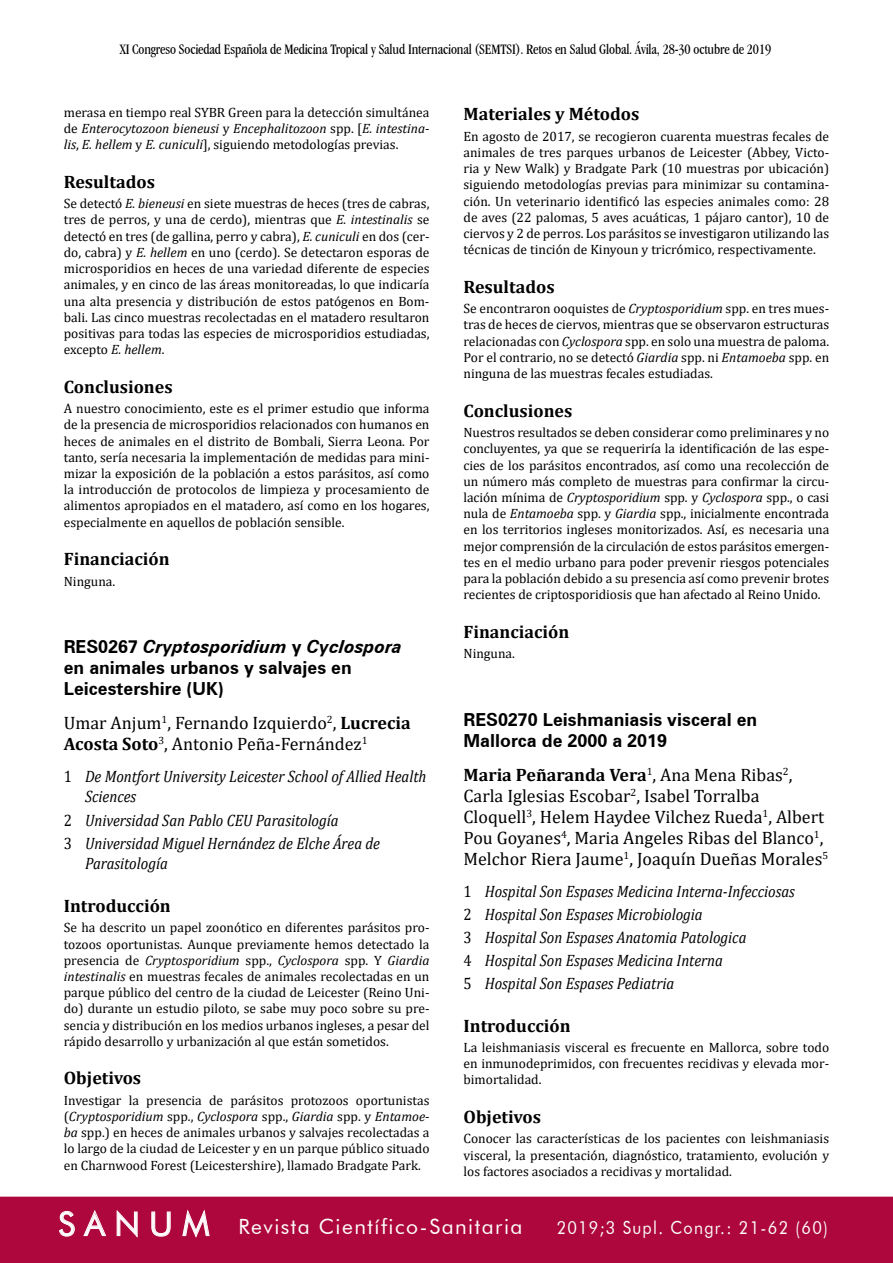
<style>
.page{position:relative;width:893px;height:1263px;background:#fff}
.page>*{position:absolute;margin:0;border:0;box-sizing:border-box;transform-origin:0 0}
.t1{font:21px "Futura BT";letter-spacing:.07em;color:#fff}
.t2{font:18px/21px "Cambria";color:#000}
.t3{font:700 18px "Cambria";color:#000}
.t4{font:700 18px/21px "Zurich BT";color:#000}
.t5{font:18px "Futura BT";letter-spacing:.08em;color:#fff;scale:.9 1}
.t6{font:italic 16.5px/23px "Cambria";color:#000;scale:.9 1}
.t7{font:condensed 15px "Garamond IT Cby BT";letter-spacing:-.01em;color:#000;scale:.95 1}
.t8{font:13.5px/16.2px "Cambria";color:#000;text-align:justify}
.s1{font-style:italic}
.s2{font-weight:700}
.s3{font-style:normal}
.s4{font-size:33px}
</style>
<div class="page">
<div style="left:0;top:1197px;width:893px;height:66px;background:#ad073d"></div>
<p class="t7" style="left:120px;top:41px;width:687px">XI Congreso Sociedad Española de Medicina Tropical y Salud Internacional (SEMTSI). Retos en Salud Global. Ávila, 28-30 octubre de 2019</p>
<p class="t8" style="left:64px;top:104px;width:367px">merasa en tiempo real SYBR Green para la detección simultánea de <span class="s1">Enterocytozoon bieneusi</span> y <span class="s1">Encephalitozoon</span> spp. [<span class="s1">E. intestina&shy;lis</span>, <span class="s1">E. hellem</span> y <span class="s1">E. cuniculi</span>], siguiendo metodologías previas.</p>
<h2 class="t3" style="left:64px;top:169px;width:93px">Resultados</h2>
<p class="t8" style="left:64px;top:196px;width:367px">Se detectó <span class="s1">E. bieneusi</span> en siete muestras de heces (tres de cabras, tres de perros, y una de cerdo), mientras que <span class="s1">E. intestinalis</span> se detectó en tres (de gallina, perro y cabra), <span class="s1">E. cuniculi</span> en dos (cer&shy;do, cabra) y <span class="s1">E. hellem</span> en uno (cerdo). Se detectaron esporas de microsporidios en heces de una variedad diferente de especies animales, y en cinco de las áreas monitoreadas, lo que indicaría una alta presencia y distribución de estos patógenos en Bom&shy;bali. Las cinco muestras recolectadas en el matadero resultaron positivas para todas las especies de microsporidios estudiadas, excepto <span class="s1">E. hellem</span>.</p>
<h2 class="t3" style="left:64px;top:374px;width:110px">Conclusiones</h2>
<p class="t8" style="left:64px;top:400px;width:367px">A nuestro conocimiento, este es el primer estudio que informa de la presencia de microsporidios relacionados con humanos en heces de animales en el distrito de Bombali, Sierra Leona. Por tanto, sería necesaria la implementación de medidas para mini&shy;mizar la exposición de la población a estos parásitos, así como la introducción de protocolos de limpieza y procesamiento de alimentos apropiados en el matadero, así como en los hogares, especialmente en aquellos de población sensible.</p>
<h2 class="t3" style="left:64px;top:546px;width:107px">Financiación</h2>
<p class="t8" style="left:64px;top:573px;width:53px">Ninguna.</p>
<h2 class="t4" style="left:64px;top:636px;width:340px">RES0267 <span class="s1">Cryptosporidium</span> y <span class="s1">Cyclospora </span>en animales urbanos y salvajes en<br>Leicestershire (UK)</h2>
<h2 class="t2" style="left:64px;top:712px;width:349px">Umar Anjum<sup>1</sup>, Fernando Izquierdo<sup>2</sup>, <span class="s2">Lucrecia<br>Acosta Soto</span><sup>3</sup>, Antonio Peña-Fernández<sup>1</sup></h2>
<p class="t6" style="left:85px;top:766px;width:381px;line-height:19.5px;text-indent:-21px"><span class="s3">1</span> De Montfort University Leicester School of Allied Health<br>Sciences</p>
<p class="t6" style="left:64px;top:807px;width:353px;line-height:23.7px"><span class="s3">2</span> Universidad San Pablo CEU Parasitología<br><span class="s3">3</span> Universidad Miguel Hernández de Elche Área de</p>
<p class="t6" style="left:85px;top:851px;width:94px">Parasitología</p>
<h2 class="t3" style="left:64px;top:893px;width:109px">Introducción</h2>
<p class="t8" style="left:64px;top:919px;width:367px">Se ha descrito un papel zoonótico en diferentes parásitos pro&shy;tozoos oportunistas. Aunque previamente hemos detectado la presencia de <span class="s1">Cryptosporidium</span> spp., <span class="s1">Cyclospora</span> spp. Y <span class="s1">Giardia intestinalis</span> en muestras fecales de animales recolectadas en un parque público del centro de la ciudad de Leicester (Reino Uni&shy;do) durante un estudio piloto, se sabe muy poco sobre su pre&shy;sencia y distribución en los medios urbanos ingleses, a pesar del rápido desarrollo y urbanización al que están sometidos.</p>
<h2 class="t3" style="left:64px;top:1065px;width:79px">Objetivos</h2>
<p class="t8" style="left:64px;top:1092px;width:367px">Investigar la presencia de parásitos protozoos oportunistas (<span class="s1">Cryptosporidium</span> spp., <span class="s1">Cyclospora</span> spp., <span class="s1">Giardia</span> spp. y <span class="s1">Entamoe&shy;ba</span> spp.) en heces de animales urbanos y salvajes recolectadas a lo largo de la ciudad de Leicester y en un parque público situado en Charnwood Forest (Leicestershire), llamado Bradgate Park.</p>
<h2 class="t3" style="left:463px;top:101px;width:177px">Materiales y Métodos</h2>
<p class="t8" style="left:463px;top:128px;width:367px">En agosto de 2017, se recogieron cuarenta muestras fecales de animales de tres parques urbanos de Leicester (Abbey, Victo&shy;ria y New Walk) y Bradgate Park (10 muestras por ubicación) siguiendo metodologías previas para minimizar su contamina&shy;ción. Un veterinario identificó las especies animales como: 28 de aves (22 palomas, 5 aves acuáticas, 1 pájaro cantor), 10 de ciervos y 2 de perros. Los parásitos se investigaron utilizando las técnicas de tinción de Kinyoun y tricrómico, respectivamente.</p>
<h2 class="t3" style="left:463px;top:274px;width:93px">Resultados</h2>
<p class="t8" style="left:463px;top:300px;width:367px">Se encontraron ooquistes de <span class="s1">Cryptosporidium</span> spp. en tres mues&shy;tras de heces de ciervos, mientras que se observaron estructuras relacionadas con <span class="s1">Cyclospora</span> spp. en solo una muestra de paloma.<br>Por el contrario, no se detectó <span class="s1">Giardia</span> spp. ni <span class="s1">Entamoeba</span> spp. en ninguna de las muestras fecales estudiadas.</p>
<h2 class="t3" style="left:463px;top:398px;width:110px">Conclusiones</h2>
<p class="t8" style="left:463px;top:424px;width:367px">Nuestros resultados se deben considerar como preliminares y no concluyentes, ya que se requeriría la identificación de las espe&shy;cies de los parásitos encontrados, así como una recolección de un número más completo de muestras para confirmar la circu&shy;lación mínima de <span class="s1">Cryptosporidium</span> spp. y <span class="s1">Cyclospora</span> spp., o casi nula de <span class="s1">Entamoeba</span> spp. y <span class="s1">Giardia</span> spp., inicialmente encontrada en los territorios ingleses monitorizados. Así, es necesaria una mejor comprensión de la circulación de estos parásitos emergen&shy;tes en el medio urbano para poder prevenir riesgos potenciales para la población debido a su presencia así como prevenir brotes recientes de criptosporidiosis que han afectado al Reino Unido.</p>
<h2 class="t3" style="left:463px;top:619px;width:107px">Financiación</h2>
<p class="t8" style="left:463px;top:645px;width:53px">Ninguna.</p>
<h2 class="t4" style="left:463px;top:709px;width:295px">RES0270 Leishmaniasis visceral en<br>Mallorca de 2000 a 2019</h2>
<h2 class="t2" style="left:463px;top:764px;width:366px"><span class="s2">Maria Peñaranda Vera</span><sup>1</sup>, Ana Mena Ribas<sup>2</sup>, Carla Iglesias Escobar<sup>2</sup>, Isabel Torralba Cloquell<sup>3</sup>, Helem Haydee Vilchez Rueda<sup>1</sup>, Albert Pou Goyanes<sup>4</sup>, Maria Angeles Ribas del Blanco<sup>1</sup>, Melchor Riera Jaume<sup>1</sup>, Joaquín Dueñas Morales<sup>5</sup></h2>
<p class="t6" style="left:463px;top:879px;width:370px"><span class="s3">1</span> Hospital Son Espases Medicina Interna-Infecciosas <span class="s3">2</span> Hospital Son Espases Microbiologia<br><span class="s3">3</span> Hospital Son Espases Anatomia Patologica<br><span class="s3">4</span> Hospital Son Espases Medicina Interna<br><span class="s3">5</span> Hospital Son Espases Pediatria</p>
<h2 class="t3" style="left:463px;top:1013px;width:109px">Introducción</h2>
<p class="t8" style="left:463px;top:1039px;width:367px">La leishmaniasis visceral es frecuente en Mallorca, sobre todo en inmunodeprimidos, con frecuentes recidivas y elevada mor&shy;bimortalidad.</p>
<h2 class="t3" style="left:463px;top:1104px;width:79px">Objetivos</h2>
<p class="t8" style="left:463px;top:1131px;width:367px">Conocer las características de los pacientes con leishmaniasis visceral, la presentación, diagnóstico, tratamiento, evolución y los factores asociados a recidivas y mortalidad.</p>
<h1 class="t1" style="left:58px;top:1214px;width:466px"><span class="s4">S A N U M</span> Revista Científico-Sanitaria</h1>
<h2 class="t5" style="left:557px;top:1217px;width:303px">2019;3 Supl. Congr.: 21-62 (60)</h2>
</div>
